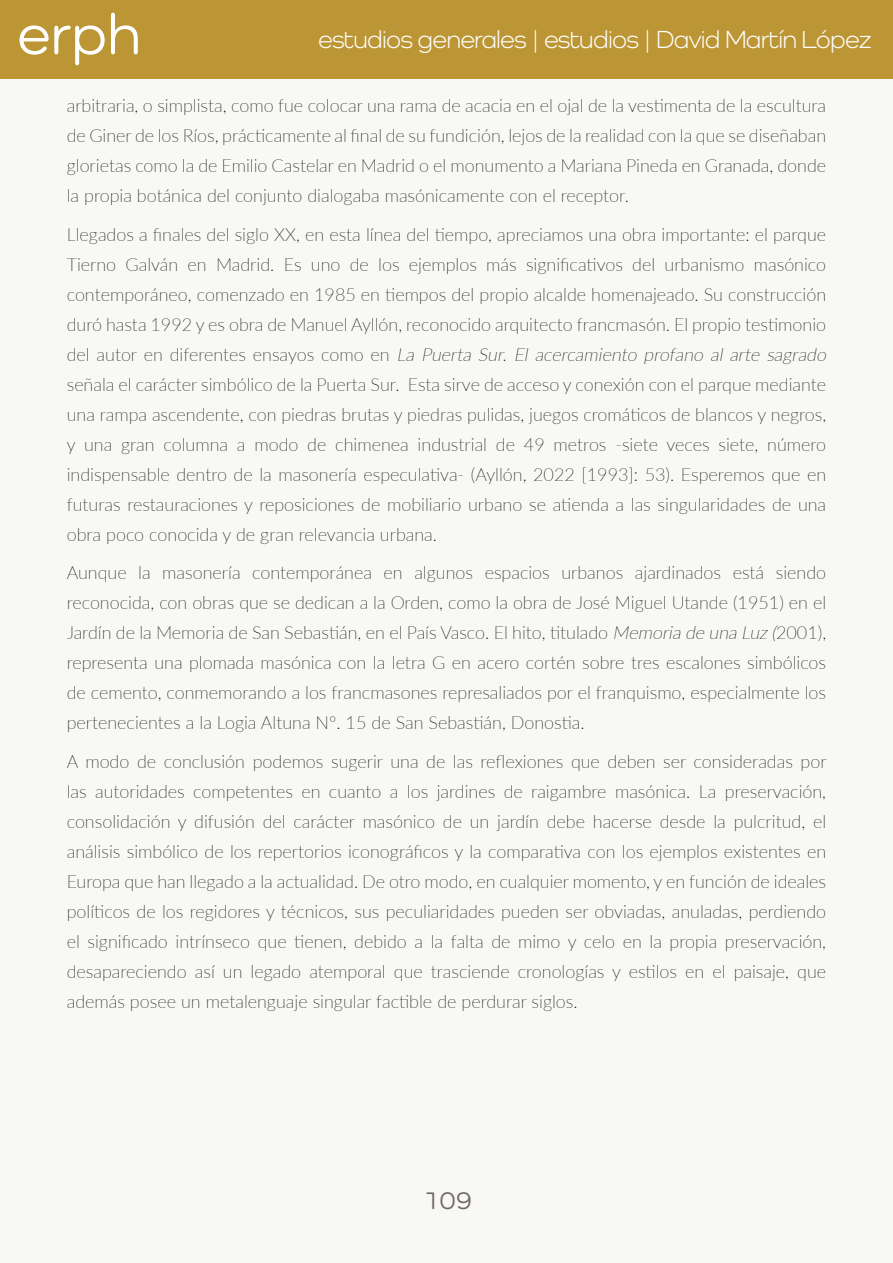
<style>
.page{position:relative;width:893px;height:1263px;background:#f8f8f5}
.page>*{position:absolute;margin:0;border:0;box-sizing:border-box;transform-origin:0 0}
.t1{font:500 58.5px "Como";color:#fff}
.t2{font:25.5px "Como";letter-spacing:-.03em;color:#fff}
.t3{font:500 25.5px "Como";color:#716869}
.t4{font:100 18px/30px "Lato";color:#000;text-align:justify}
.s1{font-style:italic}
</style>
<div class="page">
<div style="left:0;top:0;width:893px;height:79px;background:#bc9534"></div>
<h1 class="t1" style="left:17px;top:-1px;width:125px">erph</h1>
<h2 class="t2" style="left:318px;top:24px;width:555px">estudios generales | estudios | David Martín López</h2>
<p class="t4" style="left:67px;top:90px;width:761px">arbitraria, o simplista, como fue colocar una rama de acacia en el ojal de la vestimenta de la escultura de Giner de los Ríos, prácticamente al final de su fundición, lejos de la realidad con la que se diseñaban glorietas como la de Emilio Castelar en Madrid o el monumento a Mariana Pineda en Granada, donde la propia botánica del conjunto dialogaba masónicamente con el receptor.</p>
<p class="t4" style="left:67px;top:219px;width:765px;text-align:left">Llegados a finales del siglo XX, en esta línea del tiempo, apreciamos una obra importante: el parque Tierno Galván en Madrid. Es uno de los ejemplos más significativos del urbanismo masónico contemporáneo, comenzado en 1985 en tiempos del propio alcalde homenajeado. Su construcción duró hasta 1992 y es obra de Manuel Ayllón, reconocido arquitecto francmasón. El propio testimonio d e l a u to r e n d i fe re n te s e n s a yo s c o m o e n <span class="s1">La Puerta Sur. El acercamiento profano al arte sagrado </span>señala el carácter simbólico de la Puerta Sur. Esta sirve de acceso y conexión con el parque mediante una rampa ascendente, con piedras brutas y piedras pulidas, juegos cromáticos de blancos y negros, y una gran columna a modo de chimenea industrial de 49 metros -siete veces siete, número indispensable dentro de la masonería especulativa- (Ayllón, 2022 [1993]: 53). Esperemos que en futuras restauraciones y reposiciones de mobiliario urbano se atienda a las singularidades de una obra poco conocida y de gran relevancia urbana.</p>
<p class="t4" style="left:67px;top:557px;width:761px">Aunque la masonería contemporánea en algunos espacios urbanos ajardinados está siendo reconocida, con obras que se dedican a la Orden, como la obra de José Miguel Utande (1951) en el Jardín de la Memoria de San Sebastián, en el País Vasco. El hito, titulado <span class="s1">Memoria de una Luz (</span>2001), representa una plomada masónica con la letra G en acero cortén sobre tres escalones simbólicos de cemento, conmemorando a los francmasones represaliados por el franquismo, especialmente los pertenecientes a la Logia Altuna Nº. 15 de San Sebastián, Donostia.</p>
<p class="t4" style="left:67px;top:746px;width:761px">A modo de conclusión podemos sugerir una de las reflexiones que deben ser consideradas por las autoridades competentes en cuanto a los jardines de raigambre masónica. La preservación, consolidación y difusión del carácter masónico de un jardín debe hacerse desde la pulcritud, el análisis simbólico de los repertorios iconográficos y la comparativa con los ejemplos existentes en Europa que han llegado a la actualidad. De otro modo, en cualquier momento, y en función de ideales políticos de los regidores y técnicos, sus peculiaridades pueden ser obviadas, anuladas, perdiendo el significado intrínseco que tienen, debido a la falta de mimo y celo en la propia preservación, desapareciendo así un legado atemporal que trasciende cronologías y estilos en el paisaje, que además posee un metalenguaje singular factible de perdurar siglos.</p>
<h2 class="t3" style="left:423px;top:1185px;width:51px">109</h2>
</div>
